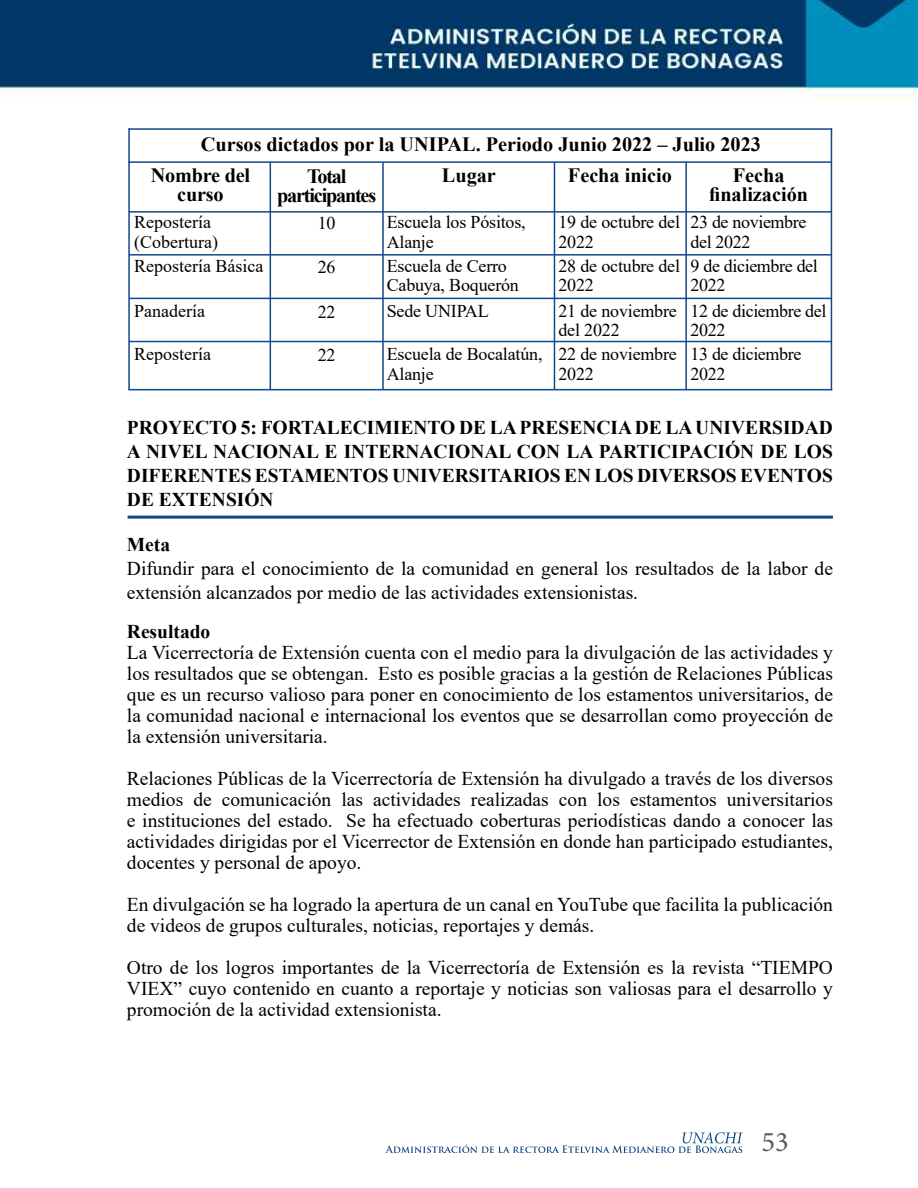
<style>
.page{position:relative;width:918px;height:1188px;background:#fff}
.page>*{position:absolute;margin:0;border:0;box-sizing:border-box;transform-origin:0 0}
.t1{font:28.5px "Minion Pro";color:#585e5c}
.t2{font:700 20.25px/19.5px "Times New Roman";color:#000;text-align:center}
.t3{font:700 20.25px/19.5px "Times New Roman";letter-spacing:-.06em;color:#000;text-align:center}
.t4{font:19.5px/21px "Times New Roman";color:#000;text-align:justify}
.t5{font:700 19.5px/24px "Times New Roman";color:#000;text-align:justify}
.t6{font:18px/19.5px "Times New Roman";letter-spacing:-.01em;color:#000}
</style>
<div class="page">
<img style="left:0;top:0;width:918px;height:1154px">
<svg style="left:385px;top:1132px;width:358px;height:21px"></svg>
<hr style="left:129px;top:128px;width:703px;height:2px;background:#114a85">
<hr style="left:128px;top:128px;width:2px;height:262px;background:#114a85">
<hr style="left:128px;top:161px;width:703px;height:2px;background:#114a85">
<hr style="left:129px;top:254px;width:703px;height:2px;background:#114a85">
<hr style="left:270px;top:162px;width:1px;height:227px;background:#114a85">
<hr style="left:831px;top:128px;width:1px;height:262px;background:#114a85">
<hr style="left:554px;top:162px;width:1px;height:227px;background:#114a85">
<hr style="left:685px;top:162px;width:2px;height:228px;background:#114a85">
<hr style="left:129px;top:341px;width:702px;height:1px;background:#114a85">
<hr style="left:128px;top:389px;width:704px;height:1px;background:#114a85">
<hr style="left:129px;top:211px;width:703px;height:2px;background:#114a85">
<hr style="left:129px;top:298px;width:702px;height:1px;background:#114a85">
<hr style="left:382px;top:162px;width:2px;height:228px;background:#114a85">
<hr style="left:128px;top:516px;width:705px;height:3px;background:#114a85">
<p class="t2" style="left:442px;top:129px;width:321px;line-height:30.6px;text-align:left;text-indent:-241px">Cursos dictados por la UNIPAL. Periodo Junio 2022 – Julio 2023<br>Lugar</p>
<p class="t6" style="left:387px;top:212px;width:141px">Escuela los Pósitos,<br>Alanje</p>
<p class="t6" style="left:387px;top:256px;width:134px">Escuela de Cerro<br>Cabuya, Boquerón</p>
<p class="t6" style="left:387px;top:301px;width:104px">Sede UNIPAL</p>
<p class="t6" style="left:387px;top:344px;width:157px">Escuela de Bocalatún,<br>Alanje</p>
<p class="t2" style="left:568px;top:165px;width:106px">Fecha inicio</p>
<p class="t6" style="left:558px;top:212px;width:123px">19 de octubre del<br>2022</p>
<p class="t6" style="left:558px;top:256px;width:123px">28 de octubre del<br>2022</p>
<p class="t6" style="left:558px;top:301px;width:120px">21 de noviembre del 2022</p>
<p class="t6" style="left:558px;top:344px;width:120px">22 de noviembre<br>2022</p>
<p class="t2" style="left:709px;top:165px;width:101px">Fecha finalización</p>
<p class="t6" style="left:691px;top:212px;width:117px">23 de noviembre del 2022</p>
<p class="t6" style="left:691px;top:256px;width:129px">9 de diciembre del<br>2022</p>
<p class="t6" style="left:691px;top:301px;width:137px">12 de diciembre del<br>2022</p>
<p class="t6" style="left:691px;top:344px;width:112px">13 de diciembre<br>2022</p>
<p class="t2" style="left:151px;top:165px;width:101px">Nombre del curso</p>
<p class="t6" style="left:134px;top:212px;width:85px">Repostería (Cobertura)</p>
<p class="t6" style="left:134px;top:256px;width:131px">Repostería Básica</p>
<p class="t6" style="left:134px;top:301px;width:72px">Panadería</p>
<p class="t6" style="left:134px;top:344px;width:78px">Repostería</p>
<p class="t3" style="left:277px;top:165px;width:101px">Total participantes</p>
<p class="t6" style="left:318px;top:213px;width:19px">10</p>
<p class="t6" style="left:318px;top:256px;width:19px">26</p>
<p class="t6" style="left:318px;top:301px;width:19px">22</p>
<p class="t6" style="left:318px;top:345px;width:19px">22</p>
<p class="t5" style="left:127px;top:415px;width:708px">PROYECTO 5: FORTALECIMIENTO DE LA PRESENCIA DE LA UNIVERSIDAD A NIVEL NACIONAL E INTERNACIONAL CON LA PARTICIPACIÓN DE LOS DIFERENTES ESTAMENTOS UNIVERSITARIOS EN LOS DIVERSOS EVENTOS DE EXTENSIÓN</p>
<p class="t5" style="left:127px;top:532px;width:45px">Meta</p>
<p class="t4" style="left:127px;top:556px;width:708px;line-height:24px">Difundir para el conocimiento de la comunidad en general los resultados de la labor de extensión alcanzados por medio de las actividades extensionistas.</p>
<p class="t5" style="left:127px;top:619px;width:85px">Resultado</p>
<p class="t4" style="left:127px;top:641px;width:708px">La Vicerrectoría de Extensión cuenta con el medio para la divulgación de las actividades y los resultados que se obtengan. Esto es posible gracias a la gestión de Relaciones Públicas que es un recurso valioso para poner en conocimiento de los estamentos universitarios, de la comunidad nacional e internacional los eventos que se desarrollan como proyección de la extensión universitaria.</p>
<p class="t4" style="left:127px;top:767px;width:708px">Relaciones Públicas de la Vicerrectoría de Extensión ha divulgado a través de los diversos medios de comunicación las actividades realizadas con los estamentos universitarios e instituciones del estado. Se ha efectuado coberturas periodísticas dando a conocer las actividades dirigidas por el Vicerrector de Extensión en donde han participado estudiantes, docentes y personal de apoyo.</p>
<p class="t4" style="left:127px;top:893px;width:708px">En divulgación se ha logrado la apertura de un canal en YouTube que facilita la publicación de videos de grupos culturales, noticias, reportajes y demás.</p>
<p class="t4" style="left:127px;top:956px;width:708px">Otro de los logros importantes de la Vicerrectoría de Extensión es la revista “TIEMPO VIEX” cuyo contenido en cuanto a reportaje y noticias son valiosas para el desarrollo y promoción de la actividad extensionista.</p>
<h1 class="t1" style="left:761px;top:1123px;width:29px">53</h1>
</div>
